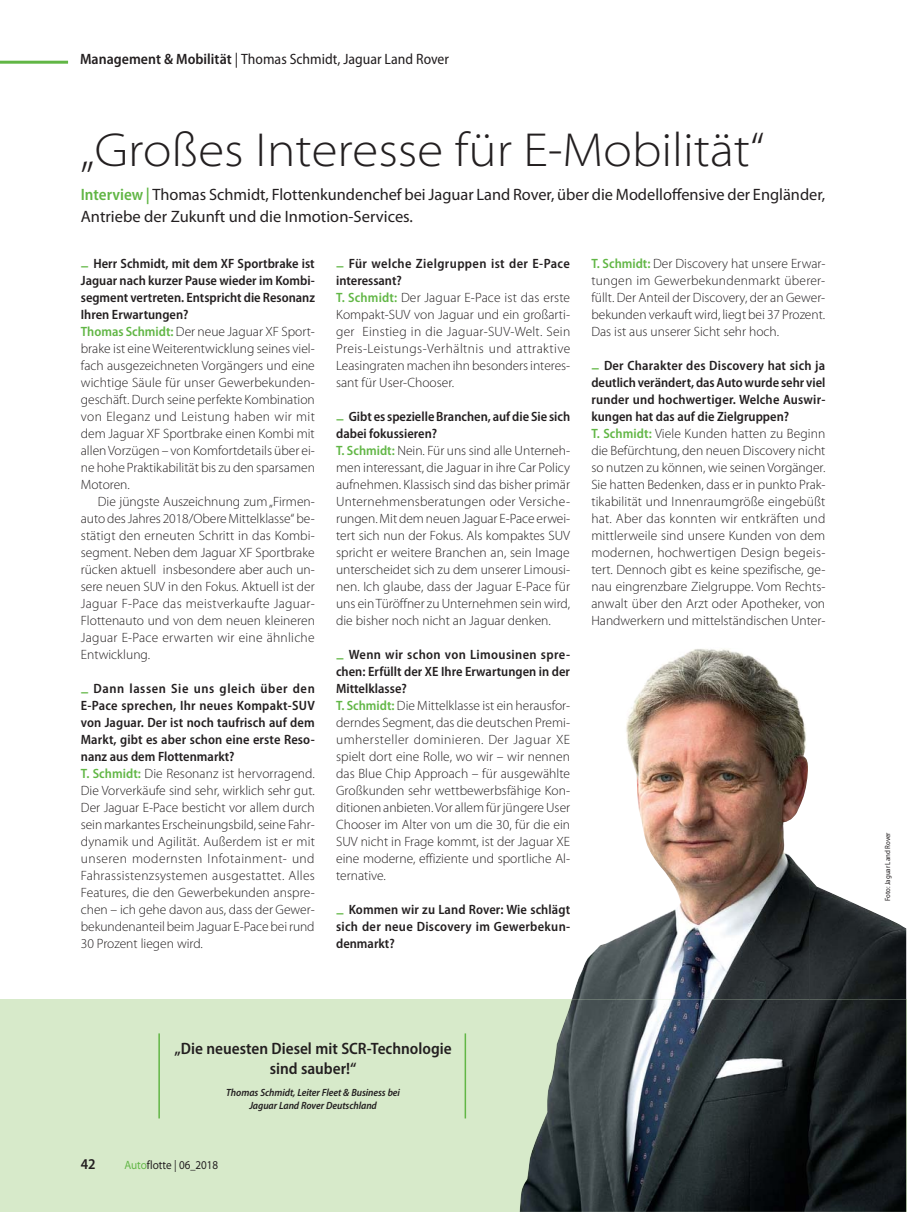
<style>
.page{position:relative;width:919px;height:1212px;background:#fff}
.page>*{position:absolute;margin:0;border:0;box-sizing:border-box;transform-origin:0 0}
.t1{font:300 semi-expanded 48px "Myriad Pro";color:#231f20}
.t2{font:16.5px/22.5px "Myriad Pro";color:#231f20}
.t3{font:600 semi-condensed 16.5px/19.5px "Myriad Pro";color:#231f20;text-align:center}
.t4{font:semi-condensed 15px "Myriad Pro";color:#231f20}
.t5{font:600 semi-condensed 15px "Myriad Pro";color:#231f20}
.t6{font:300 13.5px/17px "Myriad Pro";color:#231f20}
.t7{font:600 semi-condensed 13.5px/17px "Myriad Pro";letter-spacing:.02em;color:#231f20;text-align:justify}
.t8{font:semi-expanded 12px "Myriad Pro";color:#231f20;scale:.85 1}
.t9{font:italic 600 semi-condensed 10.5px/13.5px "Myriad Pro";letter-spacing:-.005em;color:#231f20;text-align:center}
.t10{font:semi-condensed 7.5px "Myriad Pro";color:#231f20}
.s1{font-weight:600}
.s2{font-weight:600;font-stretch:semi-condensed;color:#61b645}
.s3{font-weight:600;font-stretch:semi-condensed}
.s4{color:#61b645}
</style>
<div class="page">
<div style="left:0;top:999px;width:906px;height:213px;background:#d7eaca"></div>
<hr style="left:0;top:61px;width:68px;height:3px;background:#61b645">
<img style="left:616px;top:649px;width:193px;height:350px">
<img style="left:809px;top:878px;width:49px;height:121px">
<img style="left:572px;top:938px;width:44px;height:61px">
<img style="left:857px;top:905px;width:49px;height:94px">
<img style="left:519px;top:999px;width:387px;height:213px">
<hr style="left:464px;top:1033px;width:2px;height:85px;background:#61b645">
<hr style="left:158px;top:1033px;width:2px;height:85px;background:#61b645">
<p class="t4" style="left:80px;top:53px;width:370px"><span class="s1">Management &amp; Mobilität</span> | Thomas Schmidt, Jaguar Land Rover</p>
<h1 class="t1" style="left:81px;top:121px;width:685px">„Großes Interesse für E-Mobilität“</h1>
<p class="t2" style="left:81px;top:185px;width:745px"><span class="s2">Interview |</span> Thomas Schmidt, Flottenkundenchef bei Jaguar Land Rover, über die Modelloffensive der Engländer,<br>Antriebe der Zukunft und die Inmotion-Services.</p>
<p class="t6" style="left:81px;top:256px;width:236px;text-indent:13px"><span class="s3">Herr Schmidt, mit dem XF Sportbrake ist Jaguar nach kurzer Pause wieder im Kombi&shy;segment vertreten. Entspricht die Resonanz Ihren Erwartungen?<br></span><span class="s2">Thomas Schmidt:</span> Der neue Jaguar XF Sport&shy;brake ist eine Weiterentwicklung seines viel&shy;fach ausgezeichneten Vorgängers und eine wichtige Säule für unser Gewerbekunden&shy;geschäft. Durch seine perfekte Kombination von Eleganz und Leistung haben wir mit dem Jaguar XF Sportbrake einen Kombi mit allen Vorzügen – von Komfortdetails über ei&shy;ne hohe Praktikabilität bis zu den sparsamen Motoren.</p>
<p class="t6" style="left:81px;top:494px;width:235px;text-align:justify;text-indent:17px">Die jüngste Auszeichnung zum „Firmen&shy;auto des Jahres 2018/Obere Mittelklasse“ be&shy;stätigt den erneuten Schritt in das Kombi&shy;segment. Neben dem Jaguar XF Sportbrake rücken aktuell insbesondere aber auch un&shy;sere neuen SUV in den Fokus. Aktuell ist der Jaguar F-Pace das meistverkaufte Jaguar-Flottenauto und von dem neuen kleineren Jaguar E-Pace erwarten wir eine ähnliche Entwicklung.</p>
<p class="t6" style="left:81px;top:681px;width:235px;text-indent:13px"><span class="s3">Dann lassen Sie uns gleich über den E-Pace sprechen, Ihr neues Kompakt-SUV von Jaguar. Der ist noch taufrisch auf dem Markt, gibt es aber schon eine erste Reso&shy;nanz aus dem Flottenmarkt?<br></span><span class="s2">T. Schmidt:</span> Die Resonanz ist hervorragend.<br>Die Vorverkäufe sind sehr, wirklich sehr gut.<br>Der Jaguar E-Pace besticht vor allem durch sein markantes Erscheinungsbild, seine Fahr&shy;dynamik und Agilität. Außerdem ist er mit unseren modernsten Infotainment- und Fahrassistenzsystemen ausgestattet. Alles Features, die den Gewerbekunden anspre&shy;chen – ich gehe davon aus, dass der Gewer&shy;bekundenanteil beim Jaguar E-Pace bei rund 30 Prozent liegen wird.</p>
<p class="t6" style="left:591px;top:256px;width:235px;text-align:justify"><span class="s2">T. Schmidt:</span> Der Discovery hat unsere Erwar&shy;tungen im Gewerbekundenmarkt überer&shy;füllt. Der Anteil der Discovery, der an Gewer&shy;bekunden verkauft wird, liegt bei 37 Prozent.<br>Das ist aus unserer Sicht sehr hoch.</p>
<p class="t6" style="left:591px;top:358px;width:235px;text-indent:13px"><span class="s3">Der Charakter des Discovery hat sich ja deutlich verändert, das Auto wurde sehr viel runder und hochwertiger. Welche Auswir&shy;kungen hat das auf die Zielgruppen?<br></span><span class="s2">T. Schmidt:</span> Viele Kunden hatten zu Beginn die Befürchtung, den neuen Discovery nicht so nutzen zu können, wie seinen Vorgänger.<br>Sie hatten Bedenken, dass er in punkto Prak&shy;tikabilität und Innenraumgröße eingebüßt hat. Aber das konnten wir entkräften und mittlerweile sind unsere Kunden von dem modernen, hochwertigen Design begeis&shy;tert. Dennoch gibt es keine spezifische, ge&shy;nau eingrenzbare Zielgruppe. Vom Rechts&shy;anwalt über den Arzt oder Apotheker, von Handwerkern und mittelständischen Unter-</p>
<p class="t6" style="left:336px;top:256px;width:236px;text-indent:13px"><span class="s3">Für welche Zielgruppen ist der E-Pace interessant?<br></span><span class="s2">T. Schmidt:</span> Der Jaguar E-Pace ist das erste Kompakt-SUV von Jaguar und ein großarti&shy;ger Einstieg in die Jaguar-SUV-Welt. Sein Preis-Leistungs-Verhältnis und attraktive Leasingraten machen ihn besonders interes&shy;sant für User-Chooser.</p>
<p class="t6" style="left:336px;top:409px;width:235px;text-indent:13px"><span class="s3">Gibt es spezielle Branchen, auf die Sie sich dabei fokussieren?<br></span><span class="s2">T. Schmidt:</span> Nein. Für uns sind alle Unterneh&shy;men interessant, die Jaguar in ihre Car Policy aufnehmen. Klassisch sind das bisher primär Unternehmensberatungen oder Versiche&shy;rungen. Mit dem neuen Jaguar E-Pace erwei&shy;tert sich nun der Fokus. Als kompaktes SUV spricht er weitere Branchen an, sein Image unterscheidet sich zu dem unserer Limousi&shy;nen. Ich glaube, dass der Jaguar E-Pace für uns ein Türöffner zu Unternehmen sein wird, die bisher noch nicht an Jaguar denken.</p>
<p class="t6" style="left:336px;top:647px;width:235px;text-indent:13px"><span class="s3">Wenn wir schon von Limousinen spre&shy;chen: Erfüllt der XE Ihre Erwartungen in der Mittelklasse?<br></span><span class="s2">T. Schmidt:</span> Die Mittelklasse ist ein herausfor&shy;derndes Segment, das die deutschen Premi&shy;umhersteller dominieren. Der Jaguar XE spielt dort eine Rolle, wo wir – wir nennen das Blue Chip Approach – für ausgewählte Großkunden sehr wettbewerbsfähige Kon&shy;ditionen anbieten. Vor allem für jüngere User Chooser im Alter von um die 30, für die ein SUV nicht in Frage kommt, ist der Jaguar XE eine moderne, effiziente und sportliche Al&shy;ternative.</p>
<p class="t7" style="left:336px;top:903px;width:235px;text-indent:13px">Kommen wir zu Land Rover: Wie schlägt sich der neue Discovery im Gewerbekun&shy;denmarkt?</p>
<p class="t3" style="left:174px;top:1040px;width:278px">„Die neuesten Diesel mit SCR-Technologie sind sauber!“</p>
<p class="t9" style="left:226px;top:1086px;width:175px">Thomas Schmidt, Leiter Fleet &amp; Business bei<br>Jaguar Land Rover Deutschland</p>
<p class="t5" style="left:81px;top:1159px;width:16px">42</p>
<p class="t8" style="left:124px;top:1158px;width:112px"><span class="s4">Auto</span>flotte | 06_2018</p>
<p class="t10" style="left:884px;top:901px;width:70px;rotate:-90deg">Foto: Jaguar Land Rover</p>
</div>
